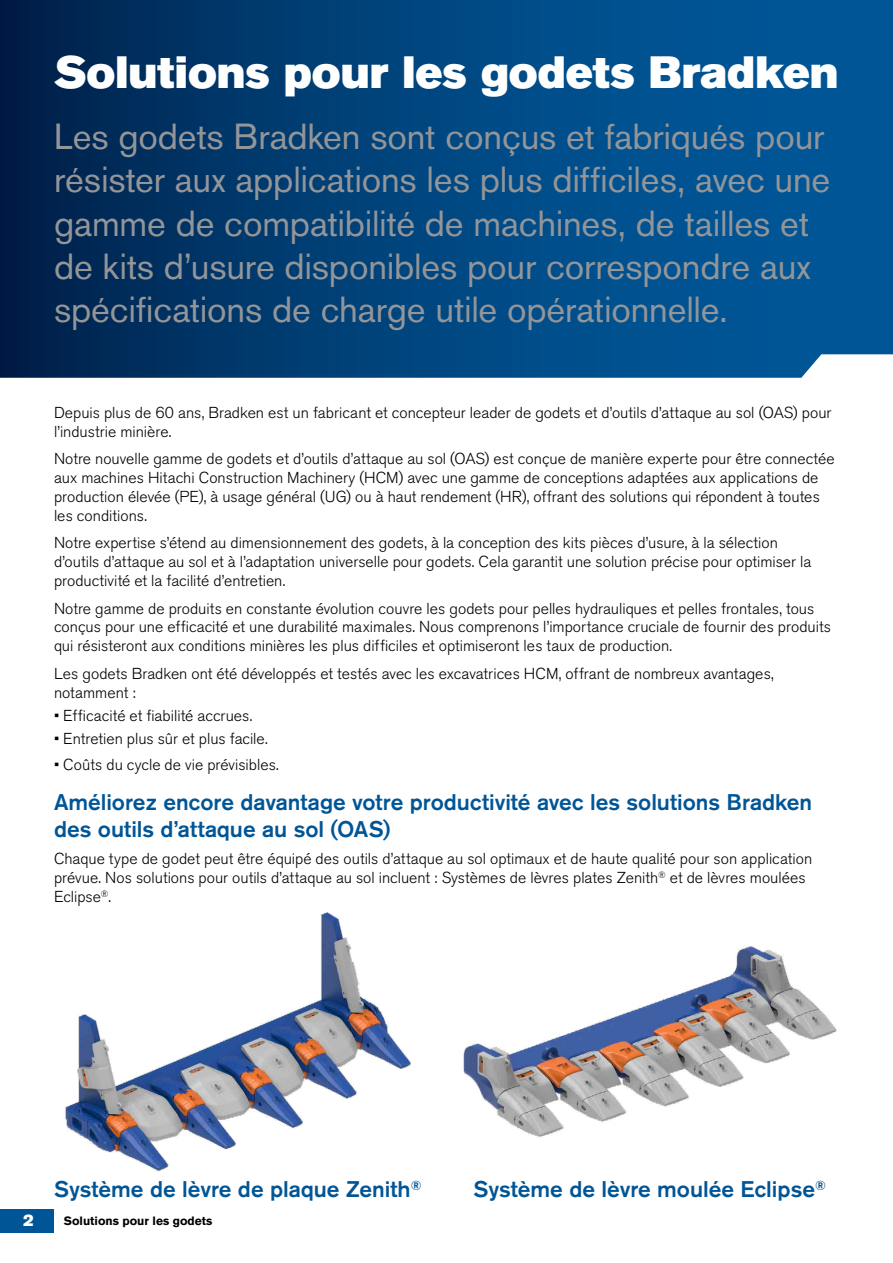
<style>
.page{position:relative;width:893px;height:1263px;background:#fff}
.page>*{position:absolute;margin:0;border:0;box-sizing:border-box;transform-origin:0 0}
.t1{font:44.85px "Akzidenz Grotesk BE Super";color:#fff}
.t2{font:36px/43.2px "Akzidenz Grotesk BE";letter-spacing:-.005em;color:#939598}
.t3{font:500 22.5px/27px "Akzidenz Grotesk BE";color:#005596}
.t4{font:16.5px "Akzidenz Grotesk BE Super";color:#fff}
.t5{font:300 15.75px/18.9px "Akzidenz Grotesk BE";color:#000}
.t6{font:700 12px "Akzidenz Grotesk BE";color:#000}
</style>
<div class="page">
<div style="left:0;top:1209px;width:54px;height:23px;background:#005596"></div>
<svg style="left:0;top:0;width:893px;height:378px;background:#01437b"></svg>
<img style="left:463px;top:946px;width:374px;height:192px">
<img style="left:65px;top:912px;width:346px;height:259px">
<h1 class="t1" style="left:54px;top:46px;width:786px">Solutions pour les godets Bradken</h1>
<p class="t2" style="left:54px;top:115px;width:778px">Les godets Bradken sont conçus et fabriqués pour résister aux applications les plus difficiles, avec une gamme de compatibilité de machines, de tailles et de kits d’usure disponibles pour correspondre aux spécifications de charge utile opérationnelle.</p>
<p class="t5" style="left:54px;top:403px;width:779px">Depuis plus de 60 ans, Bradken est un fabricant et concepteur leader de godets et d’outils d’attaque au sol (OAS) pour l’industrie minière.</p>
<p class="t5" style="left:54px;top:450px;width:782px">Notre nouvelle gamme de godets et d’outils d’attaque au sol (OAS) est conçue de manière experte pour être connectée aux machines Hitachi Construction Machinery (HCM) avec une gamme de conceptions adaptées aux applications de production élevée (PE), à usage général (UG) ou à haut rendement (HR), offrant des solutions qui répondent à toutes les conditions.</p>
<p class="t5" style="left:54px;top:534px;width:759px">Notre expertise s’étend au dimensionnement des godets, à la conception des kits pièces d’usure, à la sélection d’outils d’attaque au sol et à l’adaptation universelle pour godets. Cela garantit une solution précise pour optimiser la productivité et la facilité d’entretien.</p>
<p class="t5" style="left:54px;top:599px;width:779px">Notre gamme de produits en constante évolution couvre les godets pour pelles hydrauliques et pelles frontales, tous conçus pour une efficacité et une durabilité maximales. Nous comprenons l’importance cruciale de fournir des produits qui résisteront aux conditions minières les plus difficiles et optimiseront les taux de production.</p>
<p class="t5" style="left:54px;top:664px;width:721px">Les godets Bradken ont été développés et testés avec les excavatrices HCM, offrant de nombreux avantages, notamment :</p>
<p class="t5" style="left:54px;top:706px;width:200px">• Efficacité et fiabilité accrues.</p>
<p class="t5" style="left:54px;top:729px;width:215px">• Entretien plus sûr et plus facile.</p>
<p class="t5" style="left:54px;top:755px;width:226px">• Coûts du cycle de vie prévisibles.</p>
<h3 class="t3" style="left:54px;top:788px;width:760px">Améliorez encore davantage votre productivité avec les solutions Bradken des outils d’attaque au sol (OAS)</h3>
<p class="t5" style="left:54px;top:849px;width:760px">Chaque type de godet peut être équipé des outils d’attaque au sol optimaux et de haute qualité pour son application prévue. Nos solutions pour outils d’attaque au sol incluent : Systèmes de lèvres plates Zenith<sup>®</sup> et de lèvres moulées<br>Eclipse<sup>®</sup>.</p>
<h3 class="t3" style="left:54px;top:1175px;width:369px">Système de lèvre de plaque Zenith<sup>®</sup></h3>
<h3 class="t3" style="left:473px;top:1175px;width:354px">Système de lèvre moulée Eclipse<sup>®</sup></h3>
<p class="t4" style="left:23px;top:1211px;width:12px">2</p>
<p class="t6" style="left:64px;top:1214px;width:150px">Solutions pour les godets</p>
</div>
